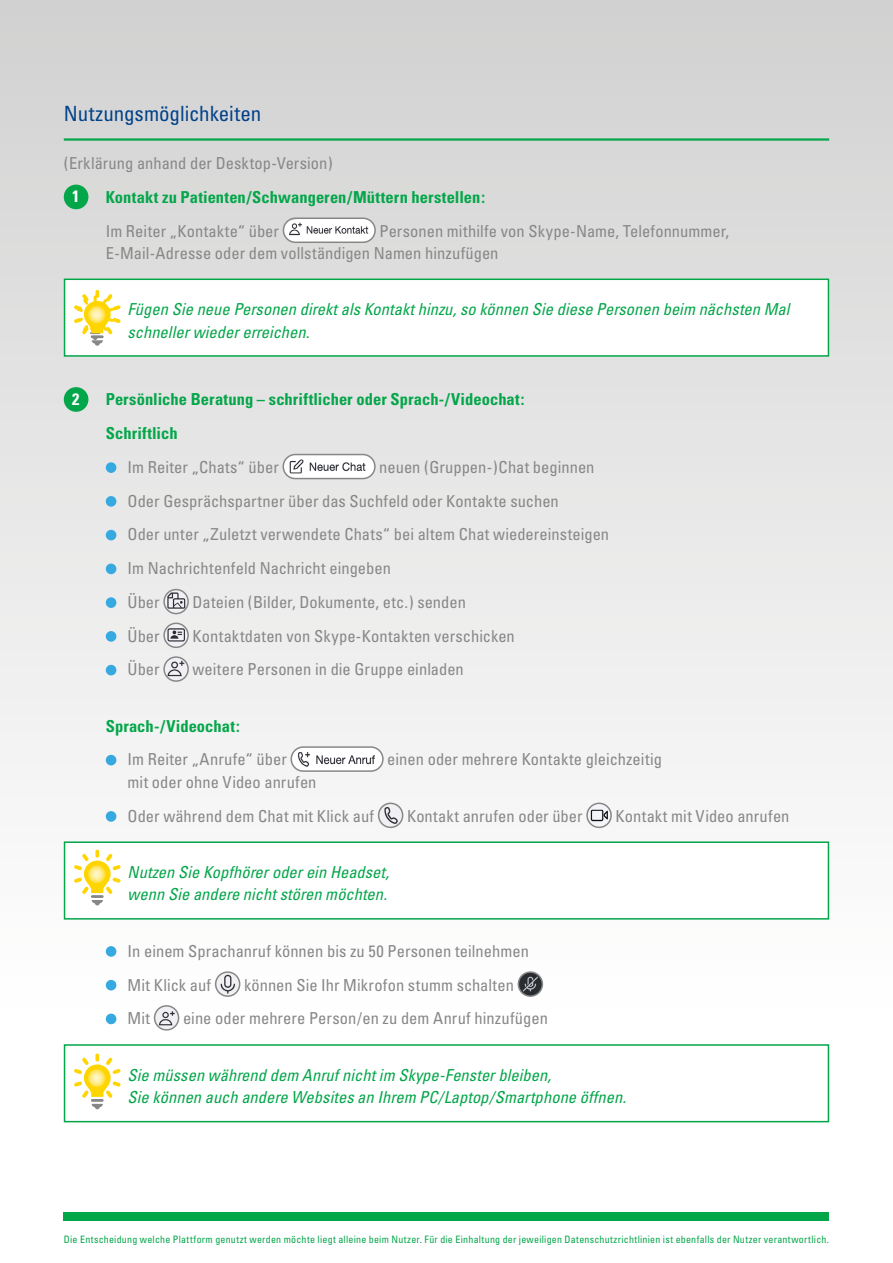
<style>
.page{position:relative;width:893px;height:1263px;background:#fff}
.page>*{position:absolute;margin:0;border:0;box-sizing:border-box;transform-origin:0 0}
.t1{font:condensed 21px "Univers";letter-spacing:-.005em;color:#004289}
.t2{font:condensed 16.5px/33.8px "Univers";letter-spacing:.005em;color:#878787}
.t3{font:italic condensed 16.5px/22.5px "Univers";color:#04a64a}
.t4{font:700 condensed 16.5px/33.8px "Univers";letter-spacing:.005em;color:#04a64a}
.t5{font:700 condensed 16.5px "Univers";color:#fff}
.t6{font:condensed 10.2px "Univers";letter-spacing:.025em;color:#04a64a}
</style>
<div class="page">
<div style="left:0;top:0;width:893px;height:1016px;background:linear-gradient(to bottom,#d1d1d1,#fff)"></div>
<div style="left:64px;top:279px;width:765px;height:78px;background:#fff;border:2px solid #04a64a"></div>
<div style="left:64px;top:841px;width:765px;height:78px;background:#fff;border:2px solid #04a64a"></div>
<div style="left:64px;top:1044px;width:765px;height:78px;background:#fff;border:2px solid #04a64a"></div>
<div style="left:64px;top:1212px;width:765px;height:8px;background:#04a64a"></div>
<hr style="left:64px;top:138px;width:765px;height:3px;background:#04a64a">
<div style="left:64px;top:185px;width:24px;height:24px;background:#04a64a;border-radius:50%"></div>
<div style="left:283px;top:218px;width:92px;height:24px;background:#fff;border-radius:12px"></div>
<img style="left:287px;top:220px;width:84px;height:19px">
<div style="left:283px;top:217px;width:93px;height:26px;border:2px solid #878787;border-radius:12px"></div>
<div style="left:64px;top:387px;width:24px;height:25px;background:#04a64a;border-radius:50%"></div>
<div style="left:106px;top:462px;width:10px;height:11px;background:#36a9e1;border-radius:50%"></div>
<svg style="left:283px;top:454px;width:92px;height:25px"></svg>
<img style="left:287px;top:457px;width:84px;height:19px">
<div style="left:282px;top:454px;width:94px;height:25px;border:2px solid #878787;border-radius:12px"></div>
<div style="left:106px;top:496px;width:10px;height:11px;background:#36a9e1;border-radius:50%"></div>
<div style="left:106px;top:530px;width:10px;height:10px;background:#36a9e1;border-radius:50%"></div>
<div style="left:106px;top:563px;width:10px;height:11px;background:#36a9e1;border-radius:50%"></div>
<div style="left:106px;top:597px;width:10px;height:11px;background:#36a9e1;border-radius:50%"></div>
<img style="left:164px;top:589px;width:24px;height:25px">
<div style="left:163px;top:589px;width:26px;height:25px;border:2px solid #878787;border-radius:50%"></div>
<div style="left:106px;top:631px;width:10px;height:11px;background:#36a9e1;border-radius:50%"></div>
<img style="left:164px;top:623px;width:24px;height:24px">
<div style="left:163px;top:622px;width:26px;height:26px;border:2px solid #878787;border-radius:50%"></div>
<div style="left:106px;top:665px;width:10px;height:10px;background:#36a9e1;border-radius:50%"></div>
<img style="left:164px;top:657px;width:24px;height:24px">
<div style="left:163px;top:656px;width:26px;height:26px;border:2px solid #878787;border-radius:50%"></div>
<div style="left:106px;top:755px;width:10px;height:10px;background:#36a9e1;border-radius:50%"></div>
<div style="left:291px;top:747px;width:92px;height:24px;background:#fff;border-radius:12px"></div>
<img style="left:295px;top:749px;width:84px;height:19px">
<div style="left:290px;top:746px;width:94px;height:26px;border:2px solid #878787;border-radius:12px"></div>
<div style="left:106px;top:811px;width:10px;height:11px;background:#36a9e1;border-radius:50%"></div>
<img style="left:379px;top:803px;width:24px;height:24px">
<div style="left:378px;top:802px;width:25px;height:26px;border:2px solid #878787;border-radius:50%"></div>
<img style="left:587px;top:803px;width:24px;height:24px">
<div style="left:586px;top:802px;width:26px;height:26px;border:2px solid #878787;border-radius:50%"></div>
<div style="left:106px;top:946px;width:10px;height:11px;background:#36a9e1;border-radius:50%"></div>
<div style="left:106px;top:980px;width:10px;height:10px;background:#36a9e1;border-radius:50%"></div>
<img style="left:216px;top:972px;width:24px;height:24px">
<div style="left:215px;top:971px;width:25px;height:26px;border:2px solid #878787;border-radius:50%"></div>
<img style="left:518px;top:972px;width:24px;height:24px">
<div style="left:518px;top:971px;width:25px;height:26px;border:2px solid #878787;border-radius:50%"></div>
<div style="left:106px;top:1013px;width:10px;height:11px;background:#36a9e1;border-radius:50%"></div>
<img style="left:155px;top:1006px;width:24px;height:24px">
<div style="left:154px;top:1005px;width:25px;height:26px;border:2px solid #878787;border-radius:50%"></div>
<svg style="left:74px;top:290px;width:47px;height:56px"></svg>
<svg style="left:88px;top:306px;width:18px;height:18px"></svg>
<svg style="left:74px;top:850px;width:47px;height:55px"></svg>
<svg style="left:88px;top:865px;width:18px;height:18px"></svg>
<svg style="left:74px;top:1053px;width:47px;height:56px"></svg>
<svg style="left:88px;top:1069px;width:18px;height:18px"></svg>
<p class="t1" style="left:64px;top:100px;width:199px">Nutzungsmöglichkeiten</p>
<p class="t2" style="left:64px;top:146px;width:270px">(Erklärung anhand der Desktop-Version)</p>
<p class="t5" style="left:72px;top:186px;width:9px">1</p>
<p class="t4" style="left:106px;top:180px;width:381px">Kontakt zu Patienten/Schwangeren/Müttern herstellen:</p>
<p class="t2" style="left:106px;top:214px;width:175px">Im Reiter „Kontakte“ über</p>
<p class="t2" style="left:106px;top:219px;width:625px;line-height:22.5px;text-indent:274px">Personen mithilfe von Skype-Name, Telefonnummer,<br>E-Mail-Adresse oder dem vollständigen Namen hinzufügen</p>
<p class="t3" style="left:128px;top:298px;width:663px">Fügen Sie neue Personen direkt als Kontakt hinzu, so können Sie diese Personen beim nächsten Mal schneller wieder erreichen.</p>
<p class="t5" style="left:72px;top:389px;width:9px">2</p>
<p class="t4" style="left:106px;top:383px;width:420px">Persönliche Beratung – schriftlicher oder Sprach-/Videochat:<br>Schriftlich</p>
<p class="t2" style="left:128px;top:450px;width:153px">Im Reiter „Chats“ über</p>
<p class="t2" style="left:128px;top:450px;width:483px;text-indent:252px">neuen (Gruppen-)Chat beginnen Oder Gesprächspartner über das Suchfeld oder Kontakte suchen<br>Oder unter „Zuletzt verwendete Chats“ bei altem Chat wiedereinsteigen Im Nachrichtenfeld Nachricht eingeben<br>Über</p>
<p class="t2" style="left:193px;top:585px;width:275px">Dateien (Bilder, Dokumente, etc.) senden</p>
<p class="t2" style="left:128px;top:619px;width:34px">Über</p>
<p class="t2" style="left:193px;top:619px;width:324px">Kontaktdaten von Skype-Kontakten verschicken</p>
<p class="t2" style="left:128px;top:652px;width:34px">Über</p>
<p class="t2" style="left:193px;top:652px;width:273px">weitere Personen in die Gruppe einladen</p>
<p class="t4" style="left:106px;top:709px;width:135px">Sprach-/Videochat:</p>
<p class="t2" style="left:128px;top:742px;width:161px">Im Reiter „Anrufe“ über</p>
<p class="t2" style="left:387px;top:742px;width:276px">einen oder mehrere Kontakte gleichzeitig</p>
<p class="t2" style="left:128px;top:765px;width:248px">mit oder ohne Video anrufen<br>Oder während dem Chat mit Klick auf</p>
<p class="t2" style="left:407px;top:799px;width:177px">Kontakt anrufen oder über</p>
<p class="t2" style="left:615px;top:799px;width:175px">Kontakt mit Video anrufen</p>
<p class="t3" style="left:128px;top:861px;width:263px">Nutzen Sie Kopfhörer oder ein Headset, wenn Sie andere nicht stören möchten.</p>
<p class="t2" style="left:128px;top:934px;width:403px">In einem Sprachanruf können bis zu 50 Personen teilnehmen<br>Mit Klick auf</p>
<p class="t2" style="left:244px;top:967px;width:271px">können Sie Ihr Mikrofon stumm schalten</p>
<p class="t2" style="left:128px;top:1001px;width:24px">Mit</p>
<p class="t2" style="left:183px;top:1001px;width:366px">eine oder mehrere Person/en zu dem Anruf hinzufügen</p>
<p class="t3" style="left:128px;top:1063px;width:500px">Sie müssen während dem Anruf nicht im Skype-Fenster bleiben,<br>Sie können auch andere Websites an Ihrem PC/Laptop/Smartphone öffnen.</p>
<p class="t6" style="left:64px;top:1233px;width:767px">Die Entscheidung welche Plattform genutzt werden möchte liegt alleine beim Nutzer. Für die Einhaltung der jeweiligen Datenschutzrichtlinien ist ebenfalls der Nutzer verantwortlich.</p>
</div>
